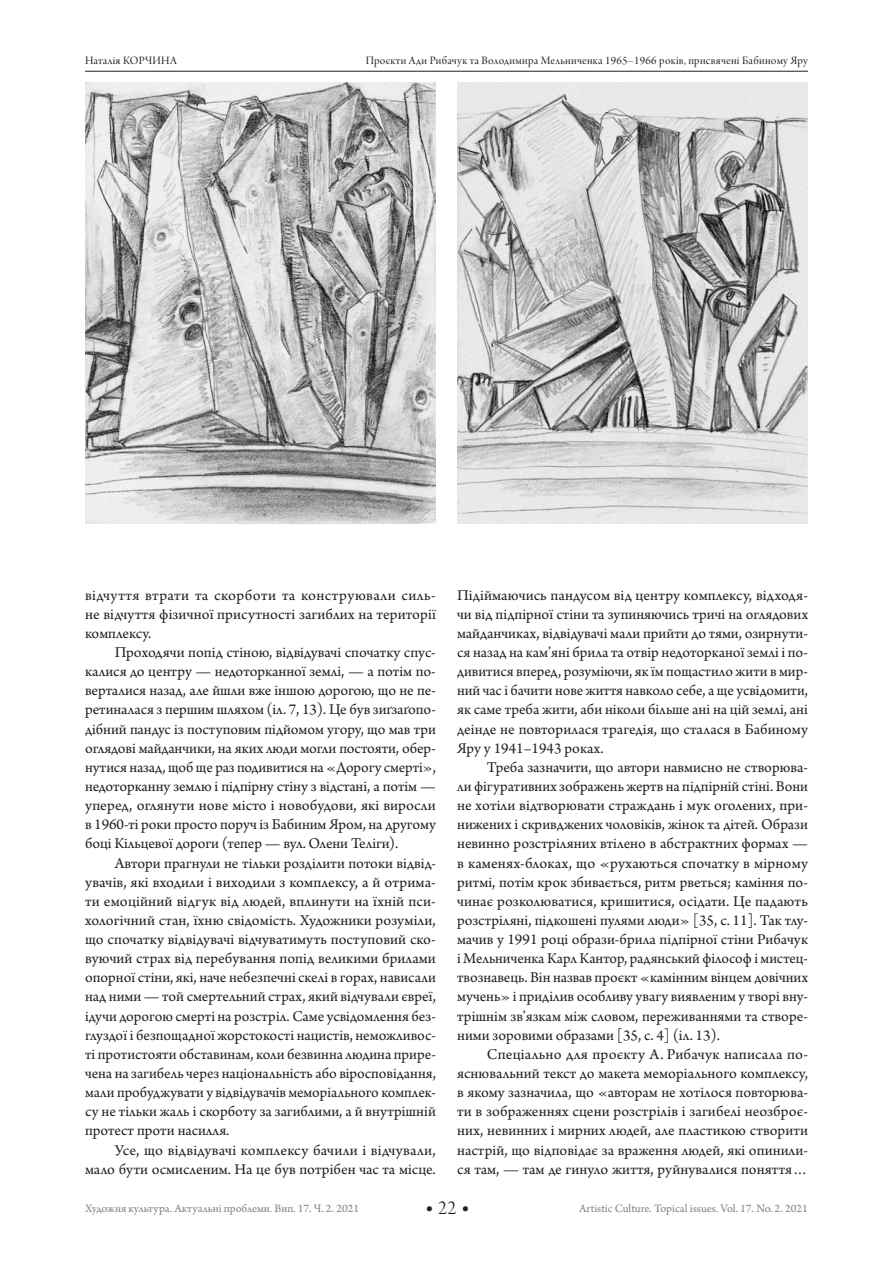
<style>
.page{position:relative;width:893px;height:1263px;background:#fff}
.page>*{position:absolute;margin:0;border:0;box-sizing:border-box;transform-origin:0 0}
.t1{font:22.5px "Arno Pro";color:#231f20}
.Body_text_УКР__10_5{font:15.75px/19.2px "Arno Pro";color:#231f20;text-align:justify}
.t2{font:12px "Arno Pro";color:#808285}
.t3{font:12px "Arno Pro Display";letter-spacing:.025em;color:#231f20}
.s1{font-family:"Arno Pro Light Display";font-size:21px}
</style>
<div class="page">
<hr style="left:85px;top:71px;width:723px;height:1px;background:#231f20">
<img style="left:85px;top:83px;width:351px;height:440px">
<img style="left:457px;top:83px;width:351px;height:440px">
<p class="t3" style="left:85px;top:53px;width:93px">Наталія КОРЧИНА</p>
<p class="t3" style="left:366px;top:53px;width:444px">Проєкти Ади Рибачук та Володимира Мельниченка 1965–1966 років, присвячені Бабиному Яру</p>
<p class="Body_text_УКР__10_5" style="left:85px;top:586px;width:352px">відчуття втрати та скорботи та конструювали силь&shy;не відчуття фізичної присутності загиблих на території комплексу.</p>
<p class="Body_text_УКР__10_5" style="left:85px;top:643px;width:352px;text-indent:30px">Проходячи попід стіною, відвідувачі спочатку спус&shy;калися до центру — недоторканної землі, — а потім по&shy;верталися назад, але йшли вже іншою дорогою, що не пе&shy;ретиналася з першим шляхом (іл. 7, 13). Це був зиґзаґопо&shy;дібний пандус із поступовим підйомом угору, що мав три оглядові майданчики, на яких люди могли постояти, обер&shy;нутися назад, щоб ще раз подивитися на «Дорогу смерті», недоторканну землю і підпірну стіну з відстані, а потім — уперед, оглянути нове місто і новобудови, які виросли в 1960-ті роки просто поруч із Бабиним Яром, на другому боці Кільцевої дороги (тепер — вул. Олени Теліги).</p>
<p class="Body_text_УКР__10_5" style="left:85px;top:854px;width:352px;text-indent:30px">Автори прагнули не тільки розділити потоки відвід&shy;увачів, які входили і виходили з комплексу, а й отрима&shy;ти емоційний відгук від людей, вплинути на їхній пси&shy;хологічний стан, їхню свідомість. Художники розуміли, що спочатку відвідувачі відчуватимуть поступовий ско&shy;вуючий страх від перебування попід великими брилами опорної стіни, які, наче небезпечні скелі в горах, нависали над ними — той смертельний страх, який відчували євреї, ідучи дорогою смерті на розстріл. Саме усвідомлення без&shy;глуздої і безпощадної жорстокості нацистів, неможливос&shy;ті протистояти обставинам, коли безвинна людина прире&shy;чена на загибель через національність або віросповідання, мали пробуджувати у відвідувачів меморіального комплек&shy;су не тільки жаль і скорботу за загиблими, а й внутрішній протест проти насилля.</p>
<p class="Body_text_УКР__10_5" style="left:85px;top:1141px;width:352px;text-align:right">Усе, що відвідувачі комплексу бачили і відчували, мало бути осмисленим. На це був потрібен час та місце.</p>
<p class="Body_text_УКР__10_5" style="left:457px;top:586px;width:352px">Підіймаючись пандусом від центру комплексу, відходя&shy;чи від підпірної стіни та зупиняючись тричі на оглядових майданчиках, відвідувачі мали прийти до тями, озирнути&shy;ся назад на кам’яні брила та отвір недоторканої землі і по&shy;дивитися вперед, розуміючи, як їм пощастило жити в мир&shy;ний час і бачити нове життя навколо себе, а ще усвідомити, як саме треба жити, аби ніколи більше ані на цій землі, ані деінде не повторилася трагедія, що сталася в Бабиному Яру у 1941–1943 роках.</p>
<p class="Body_text_УКР__10_5" style="left:457px;top:758px;width:352px;text-indent:30px">Треба зазначити, що автори навмисно не створюва&shy;ли фігуративних зображень жертв на підпірній стіні. Вони не хотіли відтворювати страждань і мук оголених, при&shy;нижених і скривджених чоловіків, жінок та дітей. Образи невинно розстріляних втілено в абстрактних формах — в каменях-блоках, що «рухаються спочатку в мірному ритмі, потім крок збивається, ритм рветься; каміння по&shy;чинає розколюватися, кришитися, осідати. Це падають розстріляні, підкошені пулями люди» [35, с. 11]. Так тлу&shy;мачив у 1991 році образи-брила підпірної стіни Рибачук і Мельниченка Карл Кантор, радянський філософ і мистец&shy;твознавець. Він назвав проєкт «камінним вінцем довічних мучень» і приділив особливу увагу виявленим у творі вну&shy;трішнім зв’язкам між словом, переживаннями та створе&shy;ними зоровими образами [35, с. 4] (іл. 13).</p>
<p class="Body_text_УКР__10_5" style="left:457px;top:1045px;width:352px;text-indent:30px">Спеціально для проєкту А. Рибачук написала по&shy;яснювальний текст до макета меморіального комплексу, в якому зазначила, що «авторам не хотілося повторюва&shy;ти в зображеннях сцени розстрілів і загибелі неозброє&shy;них, невинних і мирних людей, але пластикою створити настрій, що відповідає за враження людей, які опинили&shy;ся там, — там де гинуло життя, руйнувалися поняття…</p>
<h1 class="t1" style="left:425px;top:1193px;width:46px">• <span class="s1">22</span> •</h1>
<p class="t2" style="left:85px;top:1201px;width:276px">Художня культура. Актуальні проблеми. Вип. 17. Ч. 2. 2021</p>
<p class="t2" style="left:579px;top:1201px;width:230px">Artistic Culture. Topical issues. Vol. 17. No. 2. 2021</p>
</div>
